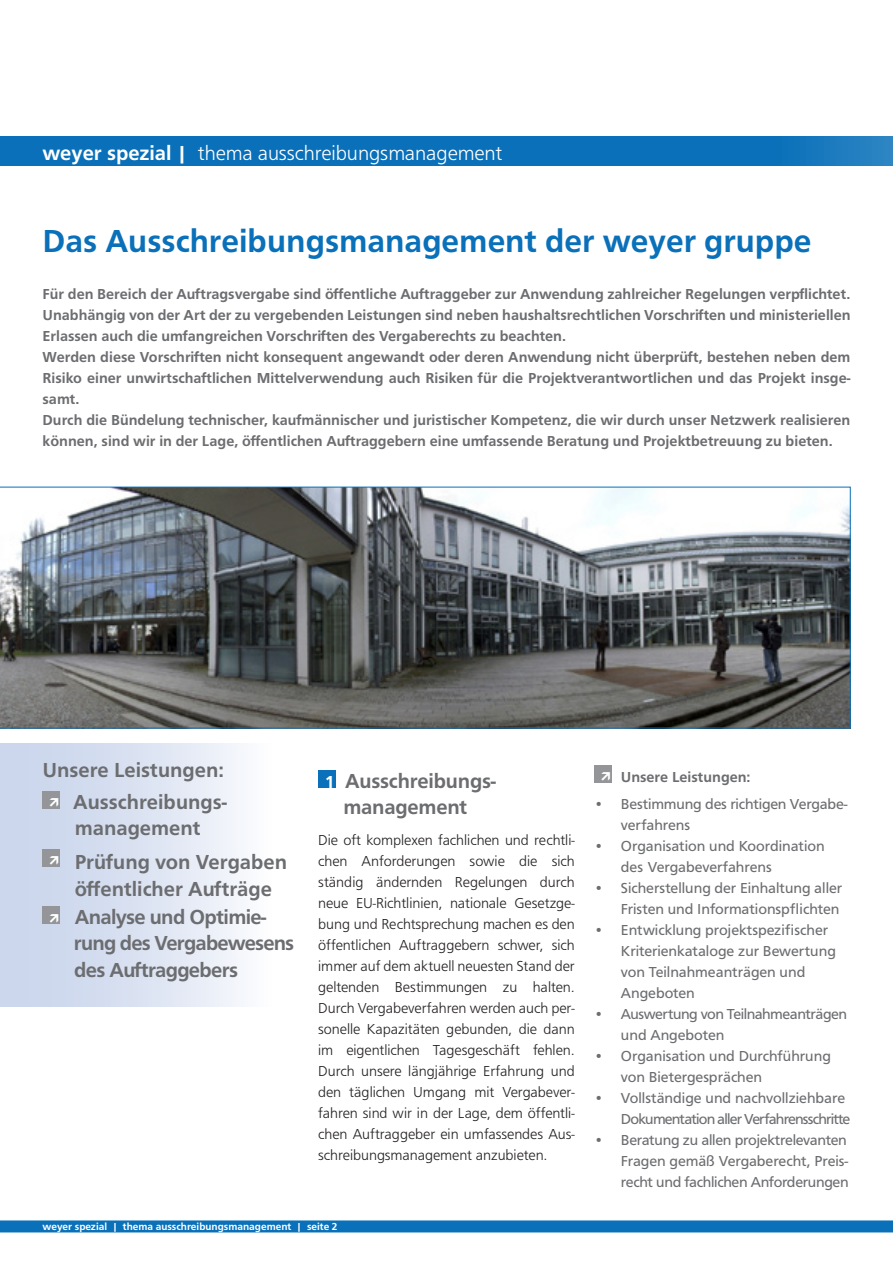
<style>
.page{position:relative;width:893px;height:1263px;background:#fff}
.page>*{position:absolute;margin:0;border:0;box-sizing:border-box;transform-origin:0 0}
.t1{font:500 33px "Front Page";color:#0970b9}
.t2{font:500 21px/26.2px "Front Page";letter-spacing:-.005em;color:#6c6d70}
.t3{font:500 21px/26.2px "Front Page";letter-spacing:-.03em;color:#6c6d70}
.t4{font:300 21px "Front Page";letter-spacing:-.005em;color:#fff}
.t5{font:500 18px "Front Page";color:#fff}
.t6{font:500 15px/21px "Front Page";color:#6c6d70;text-align:justify}
.t7{font:300 15px/21px "Front Page";letter-spacing:-.005em;color:#231f20;text-align:justify}
.t8{font:15px/21px "Front Page";letter-spacing:-.005em;color:#6c6d70}
.t9{font:15px/21px "Front Page";letter-spacing:-.05em;color:#6c6d70}
.t10{font:15px/21px "Front Page";letter-spacing:-.03em;color:#6c6d70}
.t11{font:500 10.5px "Front Page";color:#fff}
.s1{font-weight:500}
</style>
<div class="page">
<div style="left:0;top:743px;width:319px;height:263px;background:linear-gradient(to right,#c3d0e9,#fff)"></div>
<div style="left:43px;top:791px;width:17px;height:17px;background:#939598"></div>
<div style="left:43px;top:849px;width:17px;height:17px;background:#939598"></div>
<div style="left:43px;top:906px;width:17px;height:18px;background:#939598"></div>
<div style="left:318px;top:770px;width:18px;height:18px;background:#0970b9"></div>
<div style="left:594px;top:765px;width:17px;height:17px;background:#939598"></div>
<div style="left:0;top:1220px;width:893px;height:12px;background:#0970b9"></div>
<div style="left:0;top:136px;width:893px;height:30px;background:#0970b9"></div>
<svg style="left:0;top:487px;width:850px;height:241px;background:#6d7173"></svg>
<p class="t4" style="left:43px;top:141px;width:461px"><span class="s1">weyer spezial |</span> thema ausschreibungsmanagement</p>
<p class="t1" style="left:43px;top:222px;width:770px">Das Ausschreibungsmanagement der weyer gruppe</p>
<p class="t6" style="left:43px;top:284px;width:809px">Für den Bereich der Auftragsvergabe sind öffentliche Auftraggeber zur Anwendung zahlreicher Regelungen verpflichtet.<br>Unabhängig von der Art der zu vergebenden Leistungen sind neben haushaltsrechtlichen Vorschriften und ministeriellen Erlassen auch die umfangreichen Vorschriften des Vergaberechts zu beachten.</p>
<p class="t6" style="left:43px;top:347px;width:809px">Werden diese Vorschriften nicht konsequent angewandt oder deren Anwendung nicht überprüft, bestehen neben dem Risiko einer unwirtschaftlichen Mittelverwendung auch Risiken für die Projektverantwortlichen und das Projekt insge&shy;samt.</p>
<p class="t6" style="left:43px;top:410px;width:809px">Durch die Bündelung technischer, kaufmännischer und juristischer Kompetenz, die wir durch unser Netzwerk realisieren können, sind wir in der Lage, öffentlichen Auftraggebern eine umfassende Beratung und Projektbetreuung zu bieten.</p>
<p class="t2" style="left:43px;top:757px;width:183px">Unsere Leistungen:</p>
<p class="t2" style="left:73px;top:788px;width:155px">Ausschreibungs&shy;management</p>
<p class="t2" style="left:75px;top:849px;width:214px">Prüfung von Vergaben öffentlicher Aufträge</p>
<p class="t3" style="left:74px;top:904px;width:222px">Analyse und Optimie&shy;rung des Vergabewesens des Auftraggebers</p>
<p class="t5" style="left:325px;top:772px;width:11px">1</p>
<p class="t2" style="left:343px;top:767px;width:154px">Ausschreibungs&shy;management</p>
<p class="t7" style="left:318px;top:830px;width:258px">Die oft komplexen fachlichen und rechtli&shy;chen Anforderungen sowie die sich ständig ändernden Regelungen durch neue EU-Richtlinien, nationale Gesetzge&shy;bung und Rechtsprechung machen es den öffentlichen Auftraggebern schwer, sich immer auf dem aktuell neuesten Stand der geltenden Bestimmungen zu halten.<br>Durch Vergabeverfahren werden auch per&shy;sonelle Kapazitäten gebunden, die dann im eigentlichen Tagesgeschäft fehlen.<br>Durch unsere längjährige Erfahrung und den täglichen Umgang mit Vergabever&shy;fahren sind wir in der Lage, dem öffentli&shy;chen Auftraggeber ein umfassendes Aus&shy;schreibungsmanagement anzubieten.</p>
<p class="t11" style="left:43px;top:1220px;width:297px">weyer spezial | thema ausschreibungsmanagement | seite 2</p>
<p class="t6" style="left:621px;top:767px;width:131px">Unsere Leistungen:</p>
<p class="t8" style="left:621px;top:793px;width:228px;text-indent:-27px">• Bestimmung des richtigen Vergabe&shy;verfahrens</p>
<p class="t8" style="left:621px;top:835px;width:205px;text-indent:-27px">• Organisation und Koordination des Vergabeverfahrens</p>
<p class="t8" style="left:594px;top:877px;width:250px;text-align:right">• Sicherstellung der Einhaltung aller<br>Fristen und Informationspflichten</p>
<p class="t8" style="left:621px;top:919px;width:216px;text-indent:-27px">• Entwicklung projektspezifischer<br>Kriterienkataloge zur Bewertung von Teilnahmeanträgen und<br>Angeboten</p>
<p class="t10" style="left:621px;top:1003px;width:228px;text-indent:-27px">• Auswertung von Teilnahmeanträgen und Angeboten</p>
<p class="t8" style="left:621px;top:1045px;width:211px;text-indent:-27px">• Organisation und Durchführung von Bietergesprächen</p>
<p class="t9" style="left:621px;top:1087px;width:231px;text-indent:-27px">• Vollständige und nachvollziehbare<br>Dokumentation aller Verfahrensschritte</p>
<p class="t8" style="left:621px;top:1129px;width:229px;text-align:justify;text-indent:-27px">• Beratung zu allen projektrelevanten Fragen gemäß Vergaberecht, Preis&shy;recht und fachlichen Anforderungen</p>
</div>
